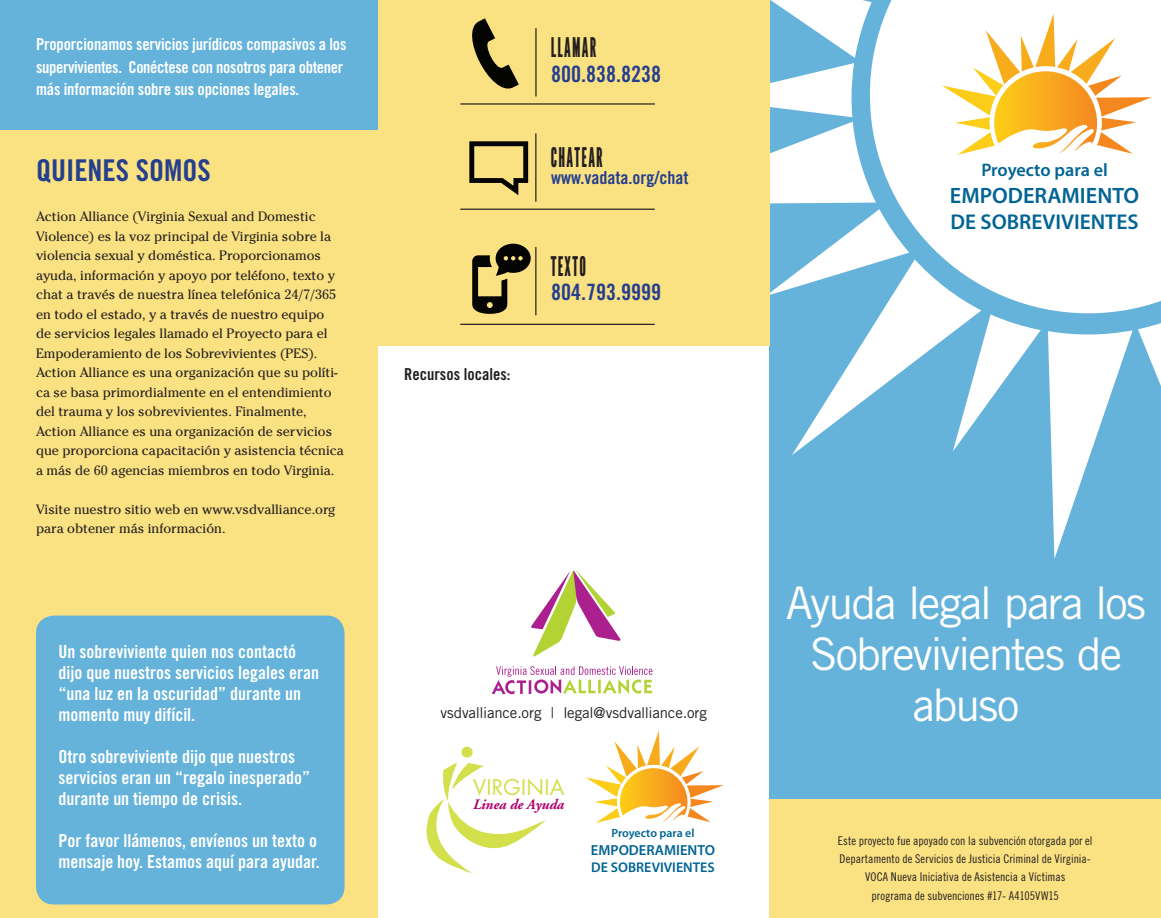
<style>
.page{position:relative;width:1161px;height:918px;background:#fff}
.page>*{position:absolute;margin:0;border:0;box-sizing:border-box;transform-origin:0 0}
.t1{font:45px "Trade Gothic LT Std";letter-spacing:-.045em;color:#fff}
.t2{font:30px "Trade Gothic Bold Cond Twenty";color:#253f8e}
.t3{font:condensed 27px "League Gothic";letter-spacing:.04em;color:#231f20}
.t4{font:22.5px "Trade Gothic Bold Cond Twenty";color:#253f8e}
.t5{font:600 22.35px "Myriad Pro";color:#016495}
.t6{font:600 21.45px "Myriad Pro";color:#016495}
.t7{font:21.15px "Futura";letter-spacing:.015em;color:#d4df4c}
.t8{font:600 18.15px "Myriad Pro";letter-spacing:-.005em;color:#016495}
.t9{font:18px/21px "Trade Gothic Bold Cond Twenty";color:#fff}
.t10{font:18px "Trade Gothic Bold Cond Twenty";color:#253f8e}
.t11{font:16.5px/22.5px "Trade Gothic Bold Cond Twenty";letter-spacing:-.01em;color:#fff}
.t12{font:16.5px "Trade Gothic Bold Cond Twenty";color:#231f20}
.t13{font:15px "Trade Gothic LT Std";letter-spacing:-.005em;color:#231f20}
.t14{font:600 14.55px "Myriad Pro";color:#016495}
.t15{font:italic 700 14.4px "Adobe Garamond";letter-spacing:-.005em;color:#af016e}
.t16{font:600 14.1px "Myriad Pro";color:#016495}
.t17{font:13.5px/19.5px "Cheltenham";color:#231f20}
.t18{font:12px "Trade Gothic LT Std Cn 18";letter-spacing:.005em;color:#231f20}
.t19{font:600 11.85px "Myriad Pro";letter-spacing:-.005em;color:#016495}
</style>
<div class="page">
<div style="left:770px;top:0;width:391px;height:918px;background:#65b3da"></div>
<div style="left:0;top:0;width:378px;height:918px;background:#fae182"></div>
<div style="left:378px;top:0;width:392px;height:346px;background:#fae182"></div>
<svg style="left:492px;top:666px;width:161px;height:28px"></svg>
<svg style="left:531px;top:570px;width:90px;height:87px"></svg>
<div style="left:770px;top:800px;width:391px;height:118px;background:#fae182"></div>
<div style="left:0;top:0;width:378px;height:130px;background:#65b3da"></div>
<div style="left:36px;top:616px;width:309px;height:288px;background:#65b3da;border-radius:18px"></div>
<svg style="left:770px;top:0;width:391px;height:559px"></svg>
<hr style="left:460px;top:103px;width:195px;height:2px;background:#231f20">
<svg style="left:472px;top:18px;width:47px;height:71px"></svg>
<hr style="left:535px;top:28px;width:2px;height:69px;background:#231f20">
<hr style="left:460px;top:209px;width:195px;height:1px;background:#231f20">
<hr style="left:535px;top:133px;width:1px;height:69px;background:#231f20">
<svg style="left:469px;top:141px;width:59px;height:54px"></svg>
<hr style="left:460px;top:324px;width:195px;height:1px;background:#231f20">
<svg style="left:472px;top:244px;width:59px;height:70px"></svg>
<hr style="left:535px;top:247px;width:1px;height:68px;background:#231f20">
<svg style="left:586px;top:730px;width:138px;height:93px"></svg>
<svg style="left:427px;top:747px;width:119px;height:127px"></svg>
<div style="left:472px;top:854px;width:114px;height:57px;background:#fff"></div>
<p class="t11" style="left:36px;top:33px;width:312px">Proporcionamos servicios jurídicos compasivos a los supervivientes. Conéctese con nosotros para obtener más información sobre sus opciones legales.</p>
<p class="t2" style="left:36px;top:152px;width:176px">QUIENES SOMOS</p>
<p class="t17" style="left:36px;top:207px;width:302px">Action Alliance (Virginia Sexual and Domestic Violence) es la voz principal de Virginia sobre la violencia sexual y doméstica. Proporcionamos ayuda, información y apoyo por teléfono, texto y chat a través de nuestra línea telefónica 24/7/365 en todo el estado, y a través de nuestro equipo de servicios legales llamado el Proyecto para el Empoderamiento de los Sobrevivientes (PES).</p>
<p class="t17" style="left:36px;top:363px;width:309px">Action Alliance es una organización que su políti&shy;ca se basa primordialmente en el entendimiento del trauma y los sobrevivientes. Finalmente, Action Alliance es una organización de servicios que proporciona capacitación y asistencia técnica a más de 60 agencias miembros en todo Virginia.</p>
<p class="t17" style="left:36px;top:500px;width:301px">Visite nuestro sitio web en www.vsdvalliance.org para obtener más información.</p>
<p class="t9" style="left:58px;top:641px;width:262px">Un sobreviviente quien nos contactó dijo que nuestros servicios legales eran “una luz en la oscuridad” durante un momento muy difícil.</p>
<p class="t9" style="left:58px;top:746px;width:253px">Otro sobreviviente dijo que nuestros servicios eran un “regalo inesperado” durante un tiempo de crisis.</p>
<p class="t9" style="left:58px;top:830px;width:263px">Por favor llámenos, envíenos un texto o mensaje hoy. Estamos aquí para ayudar.</p>
<p class="t3" style="left:551px;top:31px;width:47px">LLAMAR</p>
<p class="t4" style="left:551px;top:61px;width:111px">800.838.8238</p>
<p class="t3" style="left:551px;top:141px;width:53px">CHATEAR</p>
<p class="t10" style="left:551px;top:167px;width:139px">www.vadata.org/chat</p>
<p class="t3" style="left:551px;top:250px;width:37px">TEXTO</p>
<p class="t12" style="left:404px;top:364px;width:108px">Recursos locales:</p>
<p class="t4" style="left:551px;top:278px;width:111px">804.793.9999</p>
<p class="t13" style="left:440px;top:704px;width:268px">vsdvalliance.org | legal@vsdvalliance.org</p>
<p class="t7" style="left:473px;top:773px;width:93px">VIRGINIA</p>
<p class="t15" style="left:473px;top:797px;width:93px">Linea de Ayuda</p>
<p class="t19" style="left:612px;top:826px;width:84px">Proyecto para el</p>
<p class="t14" style="left:591px;top:841px;width:126px">EMPODERAMIENTO</p>
<p class="t16" style="left:591px;top:858px;width:125px">DE SOBREVIVIENTES</p>
<p class="t8" style="left:981px;top:159px;width:128px">Proyecto para el</p>
<p class="t5" style="left:950px;top:181px;width:191px">EMPODERAMIENTO</p>
<p class="t6" style="left:950px;top:208px;width:190px">DE SOBREVIVIENTES</p>
<p class="t1" style="left:786px;top:576px;width:362px">Ayuda legal para los</p>
<p class="t1" style="left:810px;top:627px;width:313px">Sobrevivientes de</p>
<p class="t1" style="left:913px;top:678px;width:108px">abuso</p>
<p class="t18" style="left:838px;top:833px;width:256px">Este proyecto fue apoyado con la subvención otorgada por el</p>
<p class="t18" style="left:840px;top:852px;width:253px">Departamento de Servicios de Justicia Criminal de Virginia-</p>
<p class="t18" style="left:865px;top:870px;width:202px">VOCA Nueva Iniciativa de Asistencia a Víctimas</p>
<p class="t18" style="left:872px;top:888px;width:189px">programa de subvenciones #17- A4105VW15</p>
</div>
